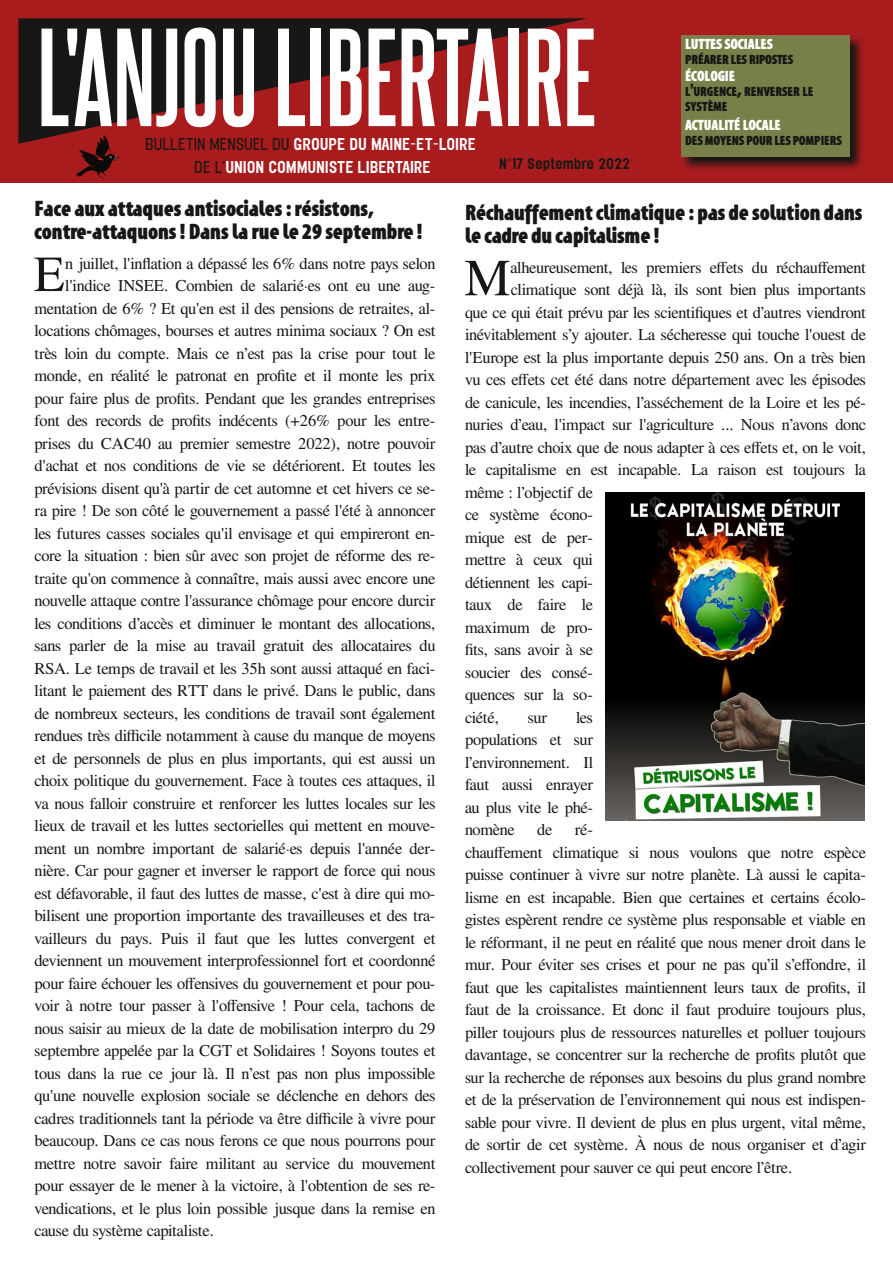
<style>
.page{position:relative;width:893px;height:1263px;background:#fff}
.page>*{position:absolute;margin:0;border:0;box-sizing:border-box;transform-origin:0 0}
.t1{font:700 118.5px "Steelfish Rg";color:#fff}
.t2{font:52.05px "Free Serif";color:#181715}
.t3{font:50.55px "Free Serif";color:#181715}
.t4{font:900 condensed 22.5px/22.5px "A Ltypo";letter-spacing:-.005em;color:#181715}
.t5{font:16.5px/22.5px "Free Serif";letter-spacing:-.025em;color:#181715;text-align:justify}
.t6{font:500 15px/22.5px "Elephant";letter-spacing:-.01em;color:#fff;text-align:center}
.t7{font:900 condensed 15px "A Ltypo";letter-spacing:-.005em;color:#fff}
.t8{font:900 condensed 13.5px/15px "A Ltypo";letter-spacing:-.005em;color:#181715}
.t9{font:500 13.5px "Elephant";letter-spacing:-.005em;color:#181715}
.s1{font-weight:300;color:#181715}
.s2{font-size:18px}
</style>
<div class="page">
<div style="left:0;top:0;width:893px;height:183px;background:#a91c1e"></div>
<svg style="left:18px;top:18px;width:569px;height:127px"></svg>
<img style="left:103px;top:160px;width:14px;height:16px">
<svg style="left:681px;top:35px;width:181px;height:134px;background:#58201b"></svg>
<div style="left:681px;top:35px;width:168px;height:121px;background:#787f48"></div>
<img style="left:606px;top:493px;width:258px;height:327px">
<h1 class="t1" style="left:37px;top:2px;width:561px">L'АΝЈОULӏВЕRТАӏRЕ</h1>
<p class="t6" style="left:145px;top:133px;width:332px"><span class="s1">BULLETIN MENSUEL DU</span> GROUPE DU MAINE-ET-LOIRE<br><span class="s1">DE L'</span>UNION COMMUNISTE LIBERTAIRE</p>
<p class="t9" style="left:499px;top:155px;width:132px">N°17 Septembre 2022</p>
<p class="t7" style="left:685px;top:37px;width:89px">LUTTES SOCIALES</p>
<p class="t8" style="left:685px;top:53px;width:110px">PRÉARER LES RIPOSTES</p>
<p class="t7" style="left:685px;top:68px;width:51px">ÉCOLOGIE</p>
<p class="t8" style="left:685px;top:84px;width:130px">L<span class="s2">'</span>URGENCE<span class="s2">,</span> RENVERSER LE<br>SYSTÈME</p>
<p class="t7" style="left:685px;top:118px;width:97px">ACTUALITÉ LOCALE</p>
<p class="t8" style="left:685px;top:134px;width:158px">DESMOYENS POUR LES POMPIERS</p>
<h3 class="t4" style="left:34px;top:198px;width:389px">Face aux attaques antisociales:résistons, contre-attaquons! Dansla rue le 29 septembre !</h3>
<h3 class="t3" style="left:34px;top:251px;width:32px">E</h3>
<p class="t5" style="left:65px;top:252px;width:372px">n juillet, l'inflation a dépassé les 6% dans notre pays selon</p>
<p class="t5" style="left:65px;top:275px;width:372px">l'indice INSEE. Combien de salarié·es ont eu une aug‐</p>
<p class="t5" style="left:34px;top:297px;width:402px">mentation de 6% ? Et qu'en est il des pensions de retraites, al‐</p>
<p class="t5" style="left:34px;top:320px;width:402px">locations chômages, bourses et autres minima sociaux ? On est</p>
<p class="t5" style="left:34px;top:342px;width:403px">très loin du compte. Mais ce n’est pas la crise pour tout le</p>
<p class="t5" style="left:34px;top:365px;width:402px">monde, en réalité le patronat en profite et il monte les prix</p>
<p class="t5" style="left:34px;top:387px;width:402px">pour faire plus de profits. Pendant que les grandes entreprises</p>
<p class="t5" style="left:34px;top:410px;width:402px">font des records de profits indécents (+26% pour les entre‐</p>
<p class="t5" style="left:34px;top:432px;width:403px">prises du CAC40 au premier semestre 2022), notre pouvoir</p>
<p class="t5" style="left:34px;top:455px;width:402px">d'achat et nos conditions de vie se détériorent. Et toutes les</p>
<p class="t5" style="left:34px;top:477px;width:402px">prévisions disent qu'à partir de cet automne et cet hivers ce se‐</p>
<p class="t5" style="left:34px;top:500px;width:403px">ra pire ! De son côté le gouvernement a passé l'été à annoncer</p>
<p class="t5" style="left:34px;top:522px;width:402px">les futures casses sociales qu'il envisage et qui empireront en‐</p>
<p class="t5" style="left:34px;top:545px;width:402px">core la situation : bien sûr avec son projet de réforme des re‐</p>
<p class="t5" style="left:34px;top:567px;width:403px">traite qu'on commence à connaître, mais aussi avec encore une</p>
<p class="t5" style="left:34px;top:590px;width:403px">nouvelle attaque contre l'assurance chômage pour encore durcir</p>
<p class="t5" style="left:34px;top:612px;width:402px">les conditions d’accès et diminuer le montant des allocations,</p>
<p class="t5" style="left:34px;top:635px;width:403px">sans parler de la mise au travail gratuit des allocataires du</p>
<p class="t5" style="left:34px;top:657px;width:402px">RSA. Le temps de travail et les 35h sont aussi attaqué en faci‐</p>
<p class="t5" style="left:34px;top:680px;width:402px">litant le paiement des RTT dans le privé. Dans le public, dans</p>
<p class="t5" style="left:34px;top:702px;width:402px">de nombreux secteurs, les conditions de travail sont également</p>
<p class="t5" style="left:34px;top:725px;width:402px">rendues très difficile notamment à cause du manque de moyens</p>
<p class="t5" style="left:34px;top:747px;width:402px">et de personnels de plus en plus importants, qui est aussi un</p>
<p class="t5" style="left:34px;top:770px;width:402px">choix politique du gouvernement. Face à toutes ces attaques, il</p>
<p class="t5" style="left:34px;top:792px;width:402px">va nous falloir construire et renforcer les luttes locales sur les</p>
<p class="t5" style="left:34px;top:815px;width:402px">lieux de travail et les luttes sectorielles qui mettent en mouve‐</p>
<p class="t5" style="left:34px;top:837px;width:402px">ment un nombre important de salarié·es depuis l'année der‐</p>
<p class="t5" style="left:34px;top:860px;width:402px">nière. Car pour gagner et inverser le rapport de force qui nous</p>
<p class="t5" style="left:34px;top:882px;width:402px">est défavorable, il faut des luttes de masse, c'est à dire qui mo‐</p>
<p class="t5" style="left:34px;top:905px;width:402px">bilisent une proportion importante des travailleuses et des tra‐</p>
<p class="t5" style="left:34px;top:927px;width:402px">vailleurs du pays. Puis il faut que les luttes convergent et</p>
<p class="t5" style="left:34px;top:950px;width:403px">deviennent un mouvement interprofessionnel fort et coordonné</p>
<p class="t5" style="left:34px;top:972px;width:402px">pour faire échouer les offensives du gouvernement et pour pou‐</p>
<p class="t5" style="left:34px;top:995px;width:403px">voir à notre tour passer à l'offensive ! Pour cela, tachons de</p>
<p class="t5" style="left:34px;top:1017px;width:403px">nous saisir au mieux de la date de mobilisation interpro du 29</p>
<p class="t5" style="left:34px;top:1040px;width:402px">septembre appelée par la CGT et Solidaires ! Soyons toutes et</p>
<p class="t5" style="left:34px;top:1062px;width:403px">tous dans la rue ce jour là. Il n’est pas non plus impossible</p>
<p class="t5" style="left:34px;top:1085px;width:402px">qu'une nouvelle explosion sociale se déclenche en dehors des</p>
<p class="t5" style="left:34px;top:1107px;width:403px">cadres traditionnels tant la période va être difficile à vivre pour</p>
<p class="t5" style="left:34px;top:1130px;width:403px">beaucoup. Dans ce cas nous ferons ce que nous pourrons pour</p>
<p class="t5" style="left:34px;top:1152px;width:402px">mettre notre savoir faire militant au service du mouvement</p>
<p class="t5" style="left:34px;top:1175px;width:402px">pour essayer de le mener à la victoire, à l'obtention de ses re‐</p>
<p class="t5" style="left:34px;top:1197px;width:402px">vendications, et le plus loin possible jusque dans la remise en</p>
<p class="t5" style="left:34px;top:1220px;width:181px">cause du système capitaliste.</p>
<h3 class="t4" style="left:465px;top:202px;width:399px">Réchauffement climatique : pas de solution dans le cadre du capitalisme !</h3>
<h2 class="t2" style="left:464px;top:254px;width:47px">M</h2>
<p class="t5" style="left:510px;top:257px;width:357px">alheureusement, les premiers effets du réchauffement</p>
<p class="t5" style="left:511px;top:279px;width:357px">climatique sont déjà là, ils sont bien plus importants</p>
<p class="t5" style="left:465px;top:302px;width:402px">que ce qui était prévu par les scientifiques et d’autres viendront</p>
<p class="t5" style="left:465px;top:324px;width:403px">inévitablement s’y ajouter. La sécheresse qui touche l'ouest de</p>
<p class="t5" style="left:465px;top:347px;width:402px">l'Europe est la plus importante depuis 250 ans. On a très bien</p>
<p class="t5" style="left:465px;top:369px;width:402px">vu ces effets cet été dans notre département avec les épisodes</p>
<p class="t5" style="left:465px;top:392px;width:402px">de canicule, les incendies, l’asséchement de la Loire et les pé‐</p>
<p class="t5" style="left:465px;top:414px;width:403px">nuries d’eau, l'impact sur l'agriculture ... Nous n’avons donc</p>
<p class="t5" style="left:465px;top:437px;width:402px">pas d’autre choix que de nous adapter à ces effets et, on le voit,</p>
<p class="t5" style="left:465px;top:459px;width:403px">le capitalisme en est incapable. La raison est toujours la</p>
<p class="t5" style="left:465px;top:482px;width:130px">même : l’objectif de</p>
<p class="t5" style="left:465px;top:504px;width:129px">ce système écono‐</p>
<p class="t5" style="left:465px;top:527px;width:129px">mique est de per‐</p>
<p class="t5" style="left:465px;top:549px;width:129px">mettre à ceux qui</p>
<p class="t5" style="left:465px;top:572px;width:129px">détiennent les capi‐</p>
<p class="t5" style="left:465px;top:594px;width:130px">taux de faire le</p>
<p class="t5" style="left:465px;top:617px;width:129px">maximum de pro‐</p>
<p class="t5" style="left:465px;top:639px;width:130px">fits, sans avoir à se</p>
<p class="t5" style="left:465px;top:662px;width:129px">soucier des consé‐</p>
<p class="t5" style="left:465px;top:684px;width:129px">quences sur la so‐</p>
<p class="t5" style="left:465px;top:707px;width:35px">ciété,</p>
<p class="t5" style="left:528px;top:707px;width:21px">sur</p>
<p class="t5" style="left:465px;top:707px;width:130px;text-indent:111px">les populations et sur l’environnement. Il faut aussi enrayer au plus vite le phé‐ nomène</p>
<p class="t5" style="left:537px;top:819px;width:17px">de</p>
<p class="t5" style="left:465px;top:819px;width:403px;text-align:left;text-indent:110px">ré‐<br>chauffement climatique si nous voulons que notre espèce puisse continuer à vivre sur notre planète. Là aussi le capita‐ lisme en est incapable. Bien que certaines et certains écolo‐ gistes espèrent rendre ce système plus responsable et viable en le réformant, il ne peut en réalité que nous mener droit dans le mur. Pour éviter ses crises et pour ne pas qu’il s’effondre, il faut que les capitalistes maintiennent leurs taux de profits, il faut de la croissance. Et donc il faut produire toujours plus, piller toujours plus de ressources naturelles et polluer toujours davantage, se concentrer sur la recherche de profits plutôt que sur la recherche de réponses aux besoins du plus grand nombre et de la préservation de l’environnement qui nous est indispen‐ sable pour vivre. Il devient de plus en plus urgent, vital même, de sortir de cet système. À nous de nous organiser et d’agir collectivement pour sauver ce qui peut encore l’être.</p>
</div>
